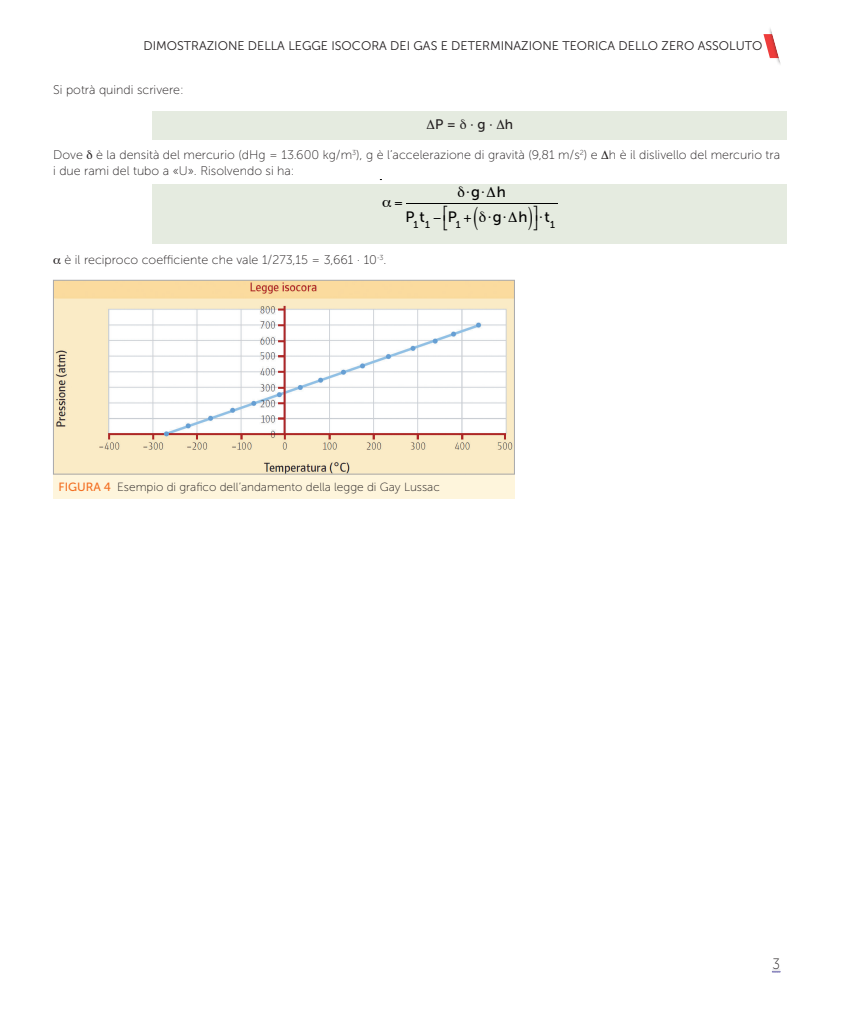
<style>
.page{position:relative;width:844px;height:1014px;background:#fff}
.page>*{position:absolute;margin:0;border:0;box-sizing:border-box;transform-origin:0 0}
.t1{font:15px "Museo Sans 500";color:#000}
.t2{font:15px "Museo Sans 100";color:#231f20;scale:.9 1}
.t3{font:13.75px "Museo Sans 500";color:#231f20}
.t4{font:12.5px/16.2px "Museo Sans 100";color:#231f20}
.t5{font:12.5px "Museo Sans 300";color:#231f20}
.t6{font:11.88px "Museo Sans 100";color:#231f20}
.s1{font-family:"Museo Sans 500";color:#f36e21}
</style>
<div class="page">
<svg style="left:772px;top:969px;width:8px;height:3px"></svg>
<svg style="left:763px;top:28px;width:18px;height:36px"></svg>
<div style="left:152px;top:111px;width:635px;height:29px;background:#e5ebe0"></div>
<div style="left:152px;top:184px;width:635px;height:60px;background:#e5ebe0"></div>
<hr style="left:405px;top:203px;width:152px;height:1px;background:#000">
<img style="left:55px;top:282px;width:457px;height:190px">
<div style="left:53px;top:280px;width:461px;height:194px;border:1px solid #a8a9ad"></div>
<div style="left:53px;top:475px;width:462px;height:24px;background:#fef5dc"></div>
<p class="t5" style="left:143px;top:39px;width:620px">DIMOSTRAZIONE DELLA LEGGE ISOCORA DEI GAS E DETERMINAZIONE TEORICA DELLO ZERO ASSOLUTO</p>
<p class="t4" style="left:53px;top:82px;width:132px">Si potrà quindi scrivere:</p>
<p class="t3" style="left:435px;top:116px;width:79px">P = ∙ g ∙ h</p>
<p class="t4" style="left:53px;top:147px;width:728px">Dove è la densità del mercurio (dHg = 13.600 kg/m<sup>3</sup>), g è l’accelerazione di gravità (9,81 m/s<sup>2</sup>) e h è il dislivello del mercurio tra i due rami del tubo a «U». Risolvendo si ha:</p>
<p class="t1" style="left:466px;top:184px;width:41px">⋅g⋅ h</p>
<p class="t1" style="left:405px;top:208px;width:56px">P<sub>1</sub>t<sub>1</sub> − P<sub>1</sub></p>
<p class="t1" style="left:487px;top:208px;width:69px">⋅g⋅ h ⎦⋅t<sub>1</sub></p>
<p class="t4" style="left:65px;top:251px;width:323px">è il reciproco coefficiente che vale 1/273,15 = 3,661 ∙ 10<sup>-3</sup>.</p>
<p class="t6" style="left:58px;top:480px;width:383px"><span class="s1">FIGURA 4</span> Esempio di grafico dell’andamento della legge di Gay Lussac</p>
<p class="t2" style="left:772px;top:955px;width:10px">3</p>
</div>
